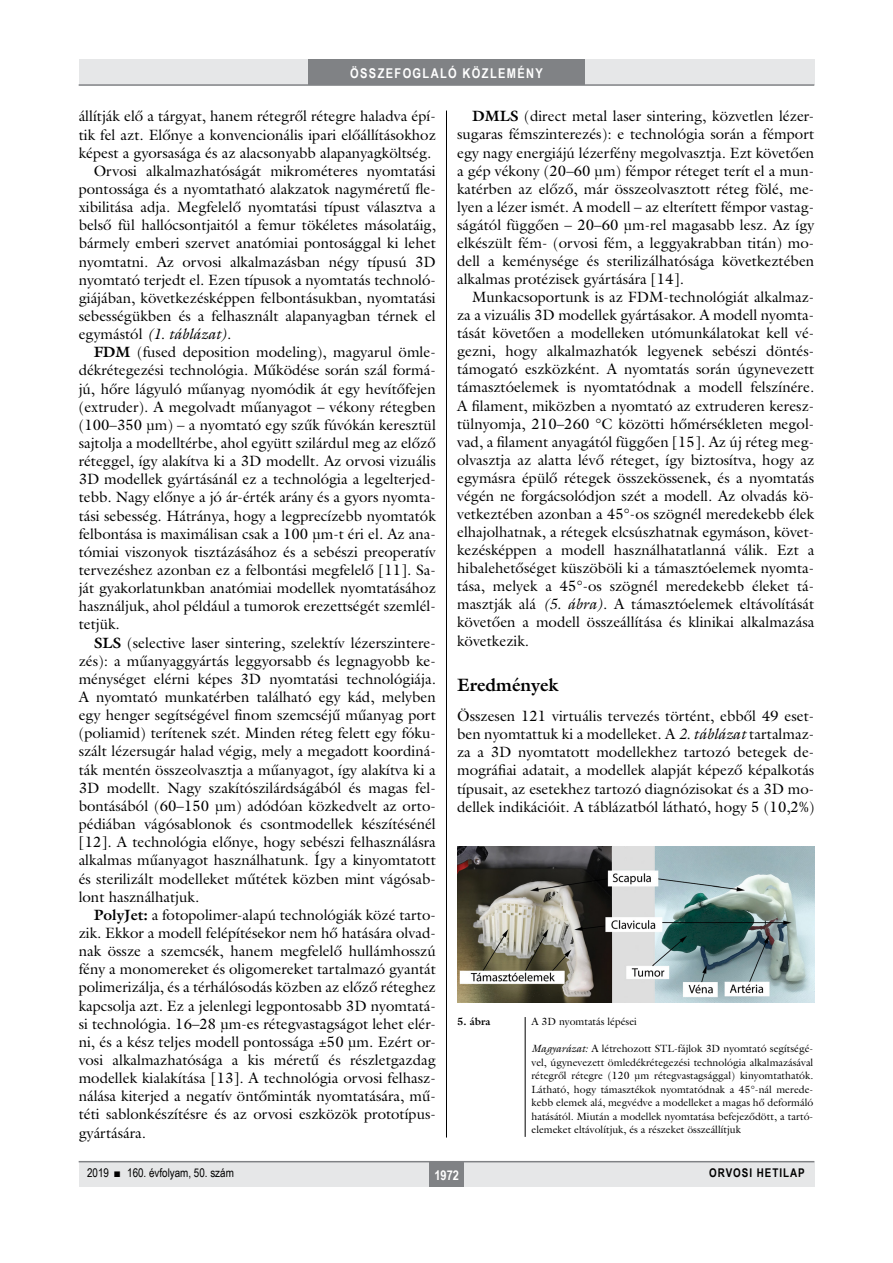
<style>
.page{position:relative;width:893px;height:1263px;background:#fff}
.page>*{position:absolute;margin:0;border:0;box-sizing:border-box;transform-origin:0 0}
.alcimbold{font:700 18px "Galliard Reg";color:#000}
.Body_Text{font:15px/18.1px "Galliard Reg";color:#000;text-align:justify}
.body-s{font:15px/18px "Galliard Reg";color:#000}
.Body_tompa{font:15px/18px "Galliard Reg";color:#000;text-align:justify}
.t1{font:700 13.5px "Arial Narrow";letter-spacing:.1em;color:#fff}
.t2{font:12px "Arial Narrow";color:#000}
.t3{font:700 12px "Arial Narrow";letter-spacing:.08em;color:#000}
.kepalairas2{font:10.5px/13.5px "Galliard Reg";color:#000;text-align:justify}
.kepalairas1{font:700 10.5px "Galliard Reg";color:#000}
.s1{font-style:italic}
.s2{font-weight:700}
</style>
<div class="page">
<div style="left:79px;top:1161px;width:735px;height:25px;background:#e6e7e8"></div>
<hr style="left:79px;top:1161px;width:735px;height:1px;background:#808285">
<div style="left:430px;top:1161px;width:34px;height:25px;background:#808285"></div>
<div style="left:79px;top:60px;width:735px;height:25px;background:#e6e7e8"></div>
<div style="left:308px;top:60px;width:277px;height:25px;background:#808285"></div>
<hr style="left:79px;top:84px;width:735px;height:2px;background:#808285">
<hr style="left:446px;top:111px;width:1px;height:1026px;background:#000">
<img style="left:457px;top:846px;width:357px;height:156px">
<hr style="left:525px;top:1017px;width:1px;height:120px;background:#000">
<p class="t1" style="left:350px;top:63px;width:194px">ÖSSZEFOGLALÓ KÖZLEMÉNY</p>
<p class="Body_tompa" style="left:79px;top:107px;width:359px">állítják elő a tárgyat, hanem rétegről rétegre haladva épí&shy;tik fel azt. Előnye a konvencionális ipari előállításokhoz képest a gyorsasága és az alacsonyabb alapanyagköltség.</p>
<p class="Body_Text" style="left:79px;top:161px;width:359px;text-indent:15px">Orvosi alkalmazhatóságát mikrométeres nyomtatási pontossága és a nyomtatható alakzatok nagyméretű fle&shy;xibilitása adja. Megfelelő nyomtatási típust választva a belső fül hallócsontjaitól a femur tökéletes másolatáig, bármely emberi szervet anatómiai pontosággal ki lehet nyomtatni. Az orvosi alkalmazásban négy típusú 3D nyomtató terjedt el. Ezen típusok a nyomtatás technoló&shy;giájában, következésképpen felbontásukban, nyomtatási sebességükben és a felhasznált alapanyagban térnek el egymástól <span class="s1">(1. táblázat)</span>.</p>
<p class="Body_Text" style="left:79px;top:343px;width:359px;text-indent:15px"><span class="s2">FDM</span> (fused deposition modeling), magyarul ömle&shy;dékrétegezési technológia. Működése során szál formá&shy;jú, hőre lágyuló műanyag nyomódik át egy hevítőfejen (extruder). A megolvadt műanyagot – vékony rétegben (100–350 μm) – a nyomtató egy szűk fúvókán keresztül sajtolja a modelltérbe, ahol együtt szilárdul meg az előző réteggel, így alakítva ki a 3D modellt. Az orvosi vizuális 3D modellek gyártásánál ez a technológia a legelterjed&shy;tebb. Nagy előnye a jó ár-érték arány és a gyors nyomta&shy;tási sebesség. Hátránya, hogy a legprecízebb nyomtatók felbontása is maximálisan csak a 100 μm-t éri el. Az ana&shy;tómiai viszonyok tisztázásához és a sebészi preoperatív tervezéshez azonban ez a felbontási megfelelő [11]. Sa&shy;ját gyakorlatunkban anatómiai modellek nyomtatásához használjuk, ahol például a tumorok erezettségét szemlél&shy;tetjük.</p>
<p class="Body_Text" style="left:79px;top:633px;width:359px;text-indent:15px"><span class="s2">SLS</span> (selective laser sintering, szelektív lézerszintere&shy;zés): a műanyaggyártás leggyorsabb és legnagyobb ke&shy;ménységet elérni képes 3D nyomtatási technológiája.<br>A nyomtató munkatérben található egy kád, melyben egy henger segítségével finom szemcséjű műanyag port (poliamid) terítenek szét. Minden réteg felett egy fóku&shy;szált lézersugár halad végig, mely a megadott koordiná&shy;ták mentén összeolvasztja a műanyagot, így alakítva ki a 3D modellt. Nagy szakítószilárdságából és magas fel&shy;bontásából (60–150 μm) adódóan közkedvelt az orto&shy;pédiában vágósablonok és csontmodellek készítésénél [12]. A technológia előnye, hogy sebészi felhasználásra alkalmas műanyagot használhatunk. Így a kinyomtatott és sterilizált modelleket műtétek közben mint vágósab&shy;lont használhatjuk.</p>
<p class="Body_Text" style="left:79px;top:905px;width:359px;text-indent:15px"><span class="s2">PolyJet:</span> a fotopolimer-alapú technológiák közé tarto&shy;zik. Ekkor a modell felépítésekor nem hő hatására olvad&shy;nak össze a szemcsék, hanem megfelelő hullámhosszú fény a monomereket és oligomereket tartalmazó gyantát polimerizálja, és a térhálósodás közben az előző réteghez kapcsolja azt. Ez a jelenlegi legpontosabb 3D nyomtatá&shy;si technológia. 16–28 μm-es rétegvastagságot lehet elér&shy;ni, és a kész teljes modell pontossága ±50 μm. Ezért or&shy;vosi alkalmazhatósága a kis méretű és részletgazdag modellek kialakítása [13]. A technológia orvosi felhasz&shy;nálása kiterjed a negatív öntőminták nyomtatására, mű&shy;téti sablonkészítésre és az orvosi eszközök prototípus&shy;gyártására.</p>
<p class="Body_Text" style="left:457px;top:107px;width:359px;text-indent:15px"><span class="s2">DMLS</span> (direct metal laser sintering, közvetlen lézer&shy;sugaras fémszinterezés): e technológia során a fémport egy nagy energiájú lézerfény megolvasztja. Ezt követően a gép vékony (20–60 μm) fémpor réteget terít el a mun&shy;katérben az előző, már összeolvasztott réteg fölé, me&shy;lyen a lézer ismét. A modell – az elterített fémpor vastag&shy;ságától függően – 20–60 μm-rel magasabb lesz. Az így elkészült fém- (orvosi fém, a leggyakrabban titán) mo&shy;dell a keménysége és sterilizálhatósága következtében alkalmas protézisek gyártására [14].</p>
<p class="body-s" style="left:457px;top:288px;width:359px;text-indent:15px">Munkacsoportunk is az FDM-technológiát alkalmaz&shy;za a vizuális 3D modellek gyártásakor. A modell nyomta&shy;tását követően a modelleken utómunkálatokat kell vé&shy;gezni, hogy alkalmazhatók legyenek sebészi döntés&shy;támogató eszközként. A nyomtatás során úgynevezett támasztóelemek is nyomtatódnak a modell felszínére.<br>A filament, miközben a nyomtató az extruderen keresz&shy;tülnyomja, 210–260 °C közötti hőmérsékleten megol&shy;vad, a filament anyagától függően [15]. Az új réteg meg&shy;olvasztja az alatta lévő réteget, így biztosítva, hogy az egymásra épülő rétegek összekössenek, és a nyomtatás végén ne forgácsolódjon szét a modell. Az olvadás kö&shy;vetkeztében azonban a 45°-os szögnél meredekebb élek elhajolhatnak, a rétegek elcsúszhatnak egymáson, követ&shy;kezésképpen a modell használhatatlanná válik. Ezt a hibalehetőséget küszöböli ki a támasztóelemek nyomta&shy;tása, melyek a 45°-os szögnél meredekebb éleket tá&shy;masztják alá <span class="s1">(5. ábra)</span>. A támasztóelemek eltávolítását követően a modell összeállítása és klinikai alkalmazása következik.</p>
<p class="alcimbold" style="left:457px;top:673px;width:103px">Eredmények</p>
<p class="Body_tompa" style="left:457px;top:707px;width:359px">Összesen 121 virtuális tervezés történt, ebből 49 eset&shy;ben nyomtattuk ki a modelleket. A <span class="s1">2. táblázat</span> tartalmaz&shy;za a 3D nyomtatott modellekhez tartozó betegek de&shy;mográfiai adatait, a modellek alapját képező képalkotás típusait, az esetekhez tartozó diagnózisokat és a 3D mo&shy;dellek indikációit. A táblázatból látható, hogy 5 (10,2%)</p>
<p class="kepalairas1" style="left:457px;top:1015px;width:35px">5. ábra</p>
<p class="kepalairas2" style="left:531px;top:1015px;width:107px">A 3D nyomtatás lépései</p>
<p class="kepalairas2" style="left:531px;top:1042px;width:283px"><span class="s1">Magyarázat:</span> A létrehozott STL-fájlok 3D nyomtató segítségé&shy;vel, úgynevezett ömledékrétegezési technológia alkalmazásával rétegről rétegre (120 μm rétegvastagsággal) kinyomtathatók.<br>Látható, hogy támasztékok nyomtatódnak a 45°-nál merede&shy;kebb elemek alá, megvédve a modelleket a magas hő deformáló hatásától. Miután a modellek nyomtatása befejeződött, a tartó&shy;elemeket eltávolítjuk, és a részeket összeállítjuk</p>
<p class="t2" style="left:87px;top:1164px;width:148px">2019 ■ 160. évfolyam, 50. szám</p>
<p class="t1" style="left:434px;top:1165px;width:26px">1972</p>
<p class="t3" style="left:709px;top:1164px;width:97px">ORVOSI HETILAP</p>
</div>
